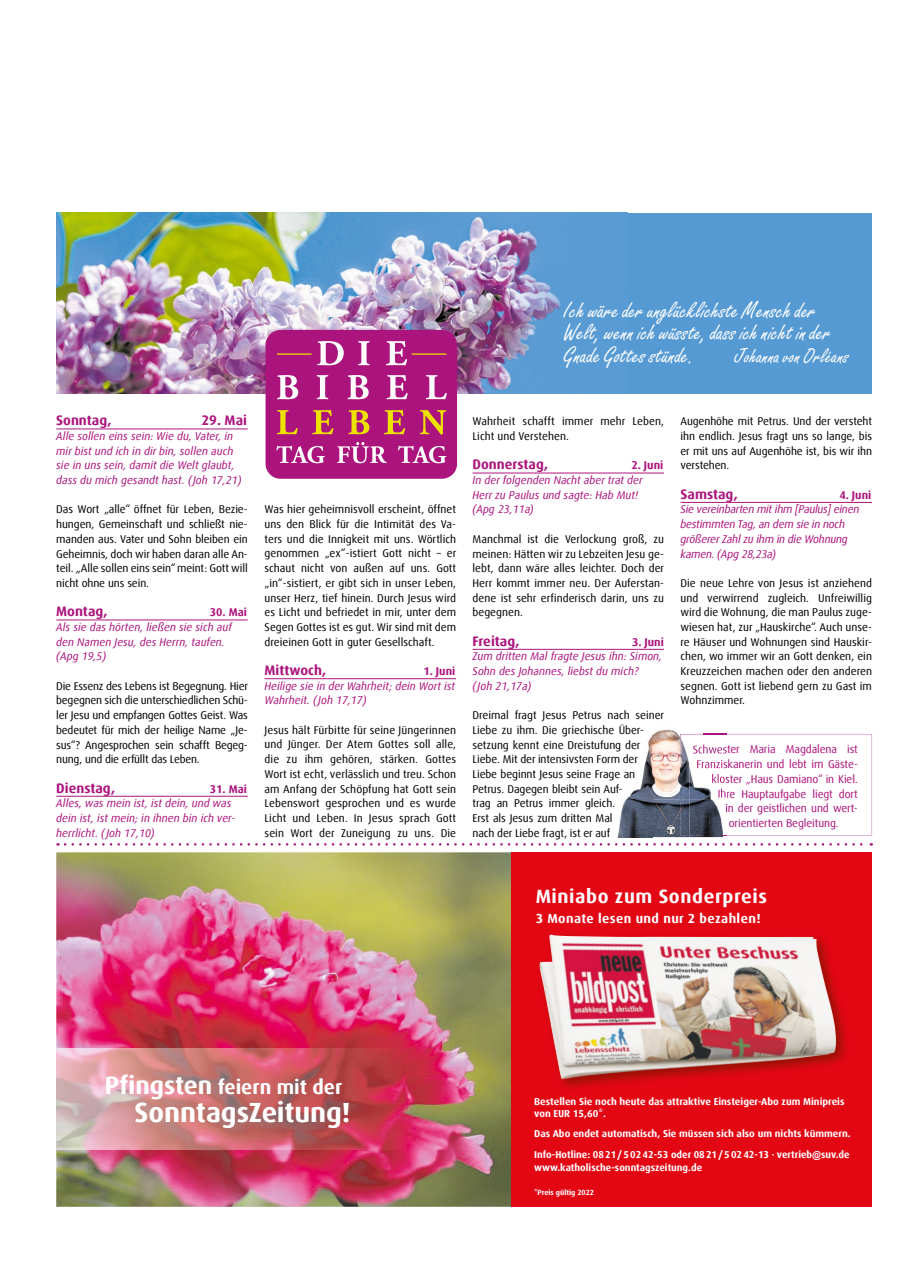
<style>
.page{position:relative;width:908px;height:1276px;background:#fff}
.page>*{position:absolute;margin:0;border:0;box-sizing:border-box;transform-origin:0 0}
.t1{font:700 27.75px "Dax Offc Pro";letter-spacing:-.005em;color:#fff}
.t2{font:23.75px/22.5px "Freestyle Script Std";color:#fff}
.t3{font:21.25px "Freestyle Script Std";color:#fff}
.t4{font:700 20.12px "Dax Offc Pro";color:#fff}
.t5{font:700 19.25px "Dax Offc Pro";letter-spacing:.03em;color:#fff}
.t6{font:700 13.75px "Dax Offc Pro";color:#ac147d}
.t7{font:700 13.12px "Dax Offc Pro";letter-spacing:.03em;color:#fff}
.t8{font:11.25px/14.8px "Dax Offc Pro";letter-spacing:-.005em;color:#000;text-align:justify}
.t9{font:italic 11.25px/14.8px "Dax Offc Pro";color:#ac147d}
.t10{font:11.25px "Dax Offc Pro";letter-spacing:-.01em;color:#ac147d}
.t11{font:italic 11.25px/14.8px "Dax Offc Pro";letter-spacing:-.02em;color:#ac147d}
.t12{font:700 11.25px "Dax Offc Pro";color:#ac147d}
.t13{font:700 10px/12.5px "Dax Offc Pro";color:#fff}
.t14{font:700 7.5px "Dax Offc Pro";color:#fff}
.s1{font-size:25px}
</style>
<div class="page">
<img style="left:617px;top:729px;width:109px;height:108px">
<svg style="left:680px;top:734px;width:191px;height:102px"></svg>
<hr style="left:56px;top:429px;width:192px;height:1px;background:#ac147d">
<hr style="left:56px;top:620px;width:192px;height:1px;background:#ac147d">
<hr style="left:56px;top:796px;width:192px;height:1px;background:#ac147d">
<hr style="left:264px;top:678px;width:192px;height:1px;background:#ac147d">
<hr style="left:472px;top:473px;width:191px;height:1px;background:#ac147d">
<hr style="left:472px;top:649px;width:191px;height:1px;background:#ac147d">
<hr style="left:680px;top:502px;width:191px;height:1px;background:#ac147d">
<svg style="left:65px;top:843px;width:806px;height:2px"></svg>
<div style="left:56px;top:213px;width:815px;height:181px;background:#569ad4"></div>
<img style="left:56px;top:213px;width:505px;height:181px">
<div style="left:265px;top:330px;width:192px;height:149px;background:#ac147d;border-radius:15px"></div>
<svg style="left:317px;top:341px;width:26px;height:24px"></svg>
<svg style="left:386px;top:341px;width:21px;height:24px"></svg>
<svg style="left:358px;top:341px;width:11px;height:24px"></svg>
<hr style="left:277px;top:353px;width:34px;height:2px;background:#ece200">
<hr style="left:411px;top:353px;width:35px;height:2px;background:#ece200">
<svg style="left:276px;top:442px;width:170px;height:21px"></svg>
<svg style="left:277px;top:410px;width:169px;height:25px"></svg>
<svg style="left:277px;top:375px;width:169px;height:24px"></svg>
<img style="left:56px;top:852px;width:455px;height:354px">
<img style="left:56px;top:1048px;width:349px;height:101px">
<div style="left:511px;top:852px;width:360px;height:354px;background:#e30613"></div>
<img style="left:560px;top:989px;width:286px;height:99px">
<img style="left:539px;top:934px;width:296px;height:145px">
<h2 class="t2" style="left:563px;top:299px;width:268px">Ich wäre der unglücklichste Mensch der<br>Welt, wenn ich wüsste, dass ich nicht in der<br>Gnade Gottes stünde.</h2>
<h3 class="t3" style="left:734px;top:343px;width:116px">Johanna von Orléans</h3>
<p class="t6" style="left:56px;top:411px;width:57px">Sonntag,</p>
<p class="t6" style="left:201px;top:411px;width:47px">29. Mai</p>
<p class="t9" style="left:56px;top:429px;width:187px">Alle sollen eins sein: Wie du, Vater, in mir bist und ich in dir bin, sollen auch sie in uns sein, damit die Welt glaubt, dass du mich gesandt hast. (Joh 17,21)</p>
<p class="t8" style="left:56px;top:502px;width:193px">Das Wort „alle“ öffnet für Leben, Bezie&shy;hungen, Gemeinschaft und schließt nie&shy;manden aus. Vater und Sohn bleiben ein Geheimnis, doch wir haben daran alle An&shy;teil. „Alle sollen eins sein“ meint: Gott will nicht ohne uns sein.</p>
<p class="t6" style="left:56px;top:602px;width:53px">Montag,</p>
<p class="t12" style="left:210px;top:605px;width:39px">30. Mai</p>
<p class="t9" style="left:56px;top:620px;width:177px">Als sie das hörten, ließen sie sich auf den Namen Jesu, des Herrn, taufen. (Apg 19,5)</p>
<p class="t8" style="left:56px;top:678px;width:193px">Die Essenz des Lebens ist Begegnung. Hier begegnen sich die unterschiedlichen Schü&shy;ler Jesu und empfangen Gottes Geist. Was bedeutet für mich der heilige Name „Je&shy;sus“? Angesprochen sein schafft Begeg&shy;nung, und die erfüllt das Leben.</p>
<p class="t6" style="left:56px;top:779px;width:60px">Dienstag,</p>
<p class="t12" style="left:210px;top:781px;width:39px">31. Mai</p>
<p class="t9" style="left:56px;top:796px;width:181px">Alles, was mein ist, ist dein, und was dein ist, ist mein; in ihnen bin ich ver&shy;herrlicht. (Joh 17,10)</p>
<p class="t8" style="left:264px;top:502px;width:193px">Was hier geheimnisvoll erscheint, öffnet uns den Blick für die Intimität des Va&shy;ters und die Innigkeit mit uns. Wörtlich genommen „ex“-istiert Gott nicht – er schaut nicht von außen auf uns. Gott „in“-sistiert, er gibt sich in unser Leben, unser Herz, tief hinein. Durch Jesus wird es Licht und befriedet in mir, unter dem Segen Gottes ist es gut. Wir sind mit dem dreieinen Gott in guter Gesellschaft.</p>
<p class="t6" style="left:264px;top:661px;width:63px">Mittwoch,</p>
<p class="t12" style="left:423px;top:664px;width:33px">1. Juni</p>
<p class="t9" style="left:264px;top:678px;width:192px">Heilige sie in der Wahrheit; dein Wort ist<br>Wahrheit. (Joh 17,17)</p>
<p class="t8" style="left:264px;top:722px;width:193px">Jesus hält Fürbitte für seine Jüngerinnen und Jünger. Der Atem Gottes soll alle, die zu ihm gehören, stärken. Gottes Wort ist echt, verlässlich und treu. Schon am Anfang der Schöpfung hat Gott sein Lebenswort gesprochen und es wurde Licht und Leben. In Jesus sprach Gott sein Wort der Zuneigung zu uns. Die</p>
<p class="t8" style="left:472px;top:414px;width:193px">Wahrheit schafft immer mehr Leben,<br>Licht und Verstehen.</p>
<p class="t6" style="left:472px;top:456px;width:77px">Donnerstag,</p>
<p class="t12" style="left:631px;top:458px;width:33px">2. Juni</p>
<p class="t9" style="left:472px;top:473px;width:172px">In der folgenden Nacht aber trat der<br>Herr zu Paulus und sagte: Hab Mut! (Apg 23,11a)</p>
<p class="t8" style="left:472px;top:531px;width:193px">Manchmal ist die Verlockung groß, zu meinen: Hätten wir zu Lebzeiten Jesu ge&shy;lebt, dann wäre alles leichter. Doch der Herr kommt immer neu. Der Auferstan&shy;dene ist sehr erfinderisch darin, uns zu begegnen.</p>
<p class="t6" style="left:472px;top:632px;width:49px">Freitag,</p>
<p class="t12" style="left:631px;top:634px;width:33px">3. Juni</p>
<p class="t9" style="left:472px;top:649px;width:191px">Zum dritten Mal fragte Jesus ihn: Simon,<br>Sohn des Johannes, liebst du mich?<br>(Joh 21,17a)</p>
<p class="t8" style="left:472px;top:708px;width:193px;text-align:left">Dreimal fragt Jesus Petrus nach seiner Liebe zu ihm. Die griechische Über&shy;setzung kennt eine Dreistufung der Liebe. Mit der intensivsten Form der Liebe beginnt Jesus seine Frage an Petrus. Dagegen bleibt sein Auf-<br>trag an Petrus immer gleich.<br>Erst als Jesus zum dritten Mal<br>nach der Liebe fragt, ist er auf</p>
<p class="t8" style="left:680px;top:414px;width:193px">Augenhöhe mit Petrus. Und der versteht ihn endlich. Jesus fragt uns so lange, bis er mit uns auf Augenhöhe ist, bis wir ihn verstehen.</p>
<p class="t6" style="left:680px;top:485px;width:59px">Samstag,</p>
<p class="t12" style="left:839px;top:487px;width:33px">4. Juni</p>
<p class="t11" style="left:680px;top:502px;width:180px">Sie vereinbarten mit ihm [Paulus] einen bestimmten Tag, an dem sie in noch größerer Zahl zu ihm in die Wohnung kamen. (Apg 28,23a)</p>
<p class="t8" style="left:680px;top:575px;width:193px">Die neue Lehre von Jesus ist anziehend und verwirrend zugleich. Unfreiwillig wird die Wohnung, die man Paulus zuge&shy;wiesen hat, zur „Hauskirche“. Auch unse&shy;re Häuser und Wohnungen sind Hauskir&shy;chen, wo immer wir an Gott denken, ein Kreuzzeichen machen oder den anderen segnen. Gott ist liebend gern zu Gast im Wohnzimmer.</p>
<p class="t10" style="left:692px;top:742px;width:167px">Schwester Maria Magdalena ist</p>
<p class="t10" style="left:696px;top:757px;width:163px">Franziskanerin und lebt im Gäste-</p>
<p class="t10" style="left:711px;top:771px;width:148px">kloster „Haus Damiano“ in Kiel.</p>
<p class="t10" style="left:717px;top:786px;width:142px">Ihre Hauptaufgabe liegt dort</p>
<p class="t10" style="left:724px;top:801px;width:134px">in der geistlichen und wert-</p>
<p class="t10" style="left:728px;top:816px;width:111px">orientierten Begleitung.</p>
<h3 class="t5" style="left:535px;top:883px;width:233px">Miniabo zum Sonderpreis</h3>
<p class="t7" style="left:535px;top:909px;width:226px">3 Monate lesen und nur 2 bezahlen!</p>
<h3 class="t4" style="left:105px;top:1073px;width:239px"><span class="s1">Pfingsten</span> feiern mit der</h3>
<h1 class="t1" style="left:135px;top:1094px;width:217px">SonntagsZeitung!</h1>
<p class="t13" style="left:534px;top:1095px;width:312px">Bestellen Sie noch heute das attraktive Einsteiger-Abo zum Minipreis von EUR 15,60*.</p>
<p class="t13" style="left:534px;top:1123px;width:318px;line-height:20.5px">Das Abo endet automatisch, Sie müssen sich also um nichts kümmern.<br>Info-Hotline: 08 21 / 5 02 42-53 oder 08 21 / 5 02 42-13 · vertrieb@suv.de</p>
<p class="t13" style="left:534px;top:1161px;width:169px">www.katholische-sonntagszeitung.de</p>
<p class="t14" style="left:534px;top:1188px;width:61px">*Preis gültig 2022</p>
</div>
